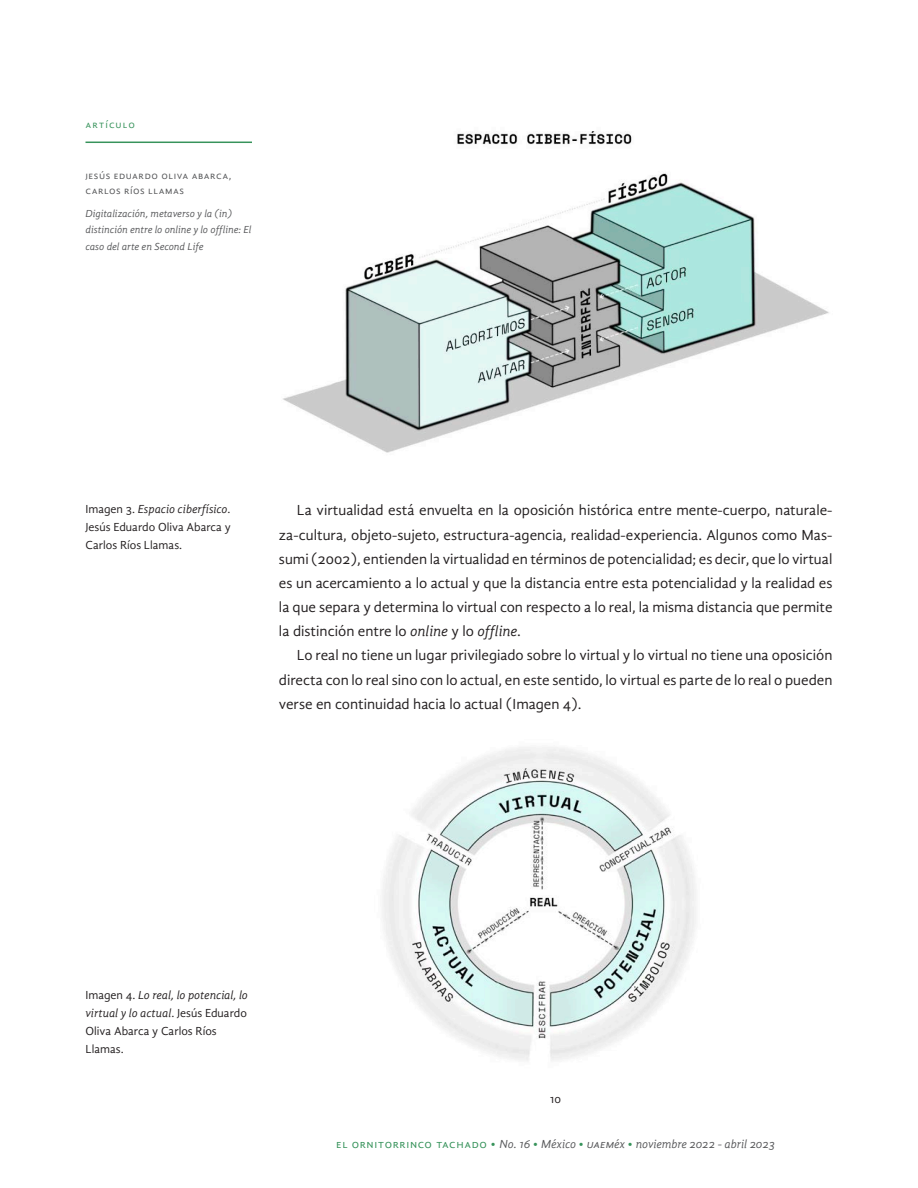
<style>
.page{position:relative;width:918px;height:1188px;background:#fff}
.page>*{position:absolute;margin:0;border:0;box-sizing:border-box;transform-origin:0 0}
.t1{font:15px/24.2px "Gandhi Sans";color:#231f20;text-align:justify}
.t2{font:12px/18px "Gandhi Sans";color:#231f20;text-align:justify}
.t3{font:italic 12px "Gandhi Sans";color:#57585a}
.t4{font:italic 10.5px/16.5px "Gandhi Sans";color:#57585a}
.t5{font:10.5px "Gandhi Sans";letter-spacing:.05em;color:#57585a}
.t6{font:10.5px "Gandhi Sans";letter-spacing:.1em;color:#37935b}
.s1{font-style:italic}
.s2{font-style:normal;color:#37935b}
</style>
<div class="page">
<hr style="left:86px;top:142px;width:166px;height:1px;background:#37935b">
<img style="left:283px;top:131px;width:546px;height:322px">
<img style="left:382px;top:747px;width:314px;height:314px">
<p class="t6" style="left:86px;top:119px;width:51px">ARTÍCULO</p>
<p class="t5" style="left:86px;top:170px;width:48px">Jesús Eduar</p>
<p class="t5" style="left:145px;top:170px;width:67px">do Oliva Abarca</p>
<p class="t5" style="left:229px;top:170px;width:4px">,</p>
<p class="t5" style="left:86px;top:185px;width:13px">Carlo</p>
<p class="t5" style="left:116px;top:185px;width:70px">s Ríos Llamas</p>
<p class="t4" style="left:86px;top:205px;width:167px">Digitalización, metaverso y la (in) distinción entre lo online y lo offline: El caso del arte en Second Life</p>
<p class="t2" style="left:86px;top:500px;width:147px">I magen 3. <span class="s1">Espacio ciberfísico</span>.<br>Jesús Eduardo Oliva Abarca y Carlos Ríos Llamas.</p>
<p class="t1" style="left:279px;top:498px;width:555px;text-indent:18px">La virtualidad está envuelta en la oposición histórica entre mente-cuerpo, naturale&shy;za-cultura, objeto-sujeto, estructura-agencia, realidad-experiencia. Algunos como Mas&shy;sumi (2002), entienden la virtualidad en términos de potencialidad; es decir, que lo virtual es un acercamiento a lo actual y que la distancia entre esta potencialidad y la realidad es la que separa y determina lo virtual con respecto a lo real, la misma distancia que permite la distinción entre lo <span class="s1">online</span> y lo <span class="s1">offline</span>.</p>
<p class="t1" style="left:279px;top:643px;width:555px;text-indent:18px">Lo real no tiene un lugar privilegiado sobre lo virtual y lo virtual no tiene una oposición directa con lo real sino con lo actual, en este sentido, lo virtual es parte de lo real o pueden verse en continuidad hacia lo actual (I magen 4).</p>
<p class="t2" style="left:86px;top:986px;width:164px;text-align:left">I magen 4. <span class="s1">Lo real, lo potencial, lo virtual y lo actual</span>. Jesús Eduardo<br>Oliva Abarca y Carlos Ríos<br>Llamas.</p>
<p class="t2" style="left:550px;top:1090px;width:12px">10</p>
<p class="t3" style="left:336px;top:1137px;width:440px"><span class="s2">el ornitorrinco tachado •</span> No. 16 <span class="s2">•</span> México <span class="s2">•</span> uaeméx <span class="s2">•</span> noviembre 2022 - abril 2023</p>
</div>
